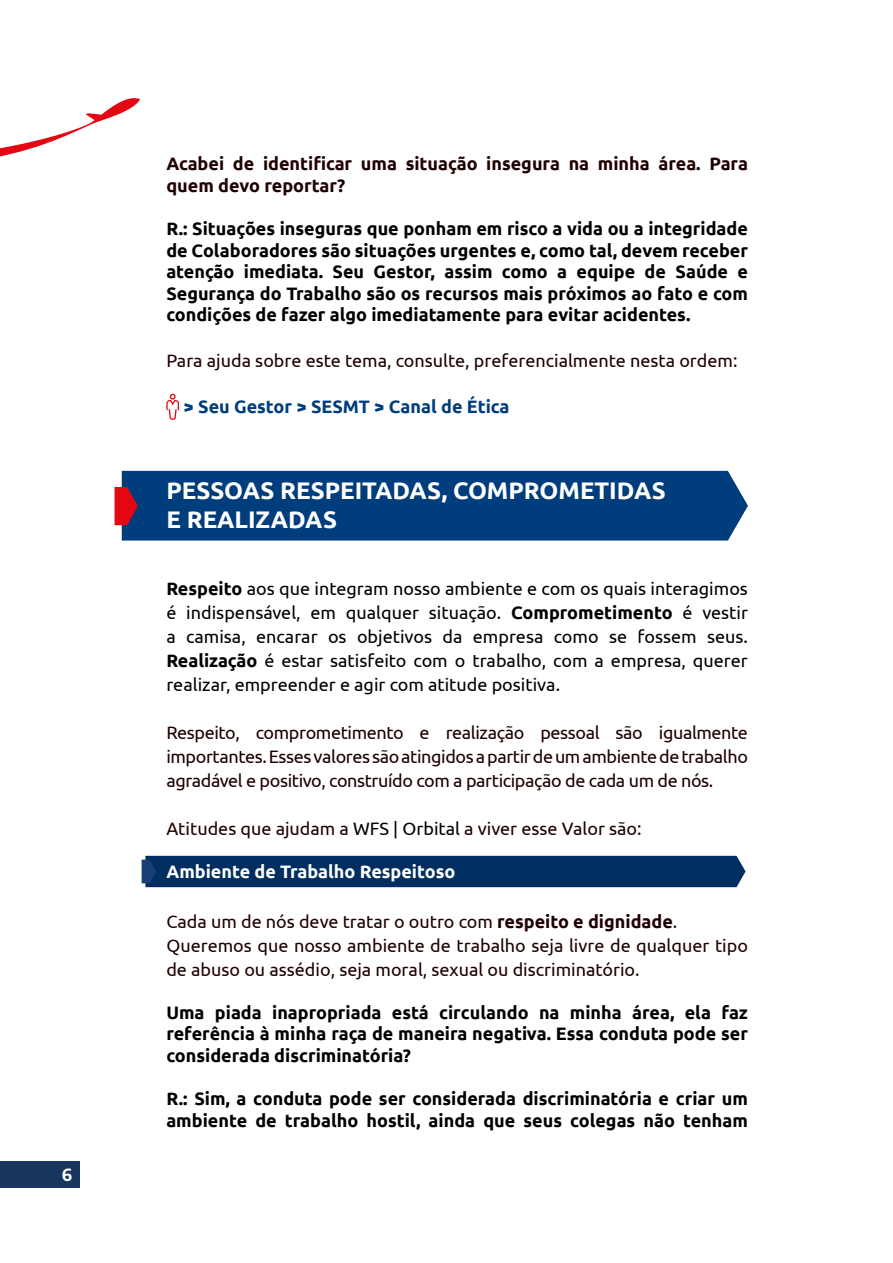
<style>
.page{position:relative;width:893px;height:1263px;background:#fff}
.page>*{position:absolute;margin:0;border:0;box-sizing:border-box;transform-origin:0 0}
.t1{font:700 24px/28.8px "Ubuntu";color:#fff}
.t2{font:700 18px/21.6px "Ubuntu";color:#000;text-align:justify}
.t3{font:18px/24px "Ubuntu";color:#1f0000;text-align:justify}
.t4{font:18px/24px "Ubuntu";color:#000;text-align:justify}
.t5{font:700 18px/21.6px "Ubuntu";color:#1f0000}
.t6{font:700 18px "Ubuntu";color:#003d7c}
.t7{font:700 18px "Ubuntu";color:#fff}
.t8{font:700 16.5px "Encode Sans";color:#fff}
.s1{font-weight:700}
.s2{color:#000}
</style>
<div class="page">
<div style="left:0;top:1161px;width:80px;height:26px;background:#18365e"></div>
<svg style="left:0;top:98px;width:140px;height:59px"></svg>
<div style="left:115px;top:471px;width:633px;height:69px;background:#003d7c"></div>
<div style="left:142px;top:856px;width:604px;height:31px;background:#002e60"></div>
<svg style="left:166px;top:393px;width:14px;height:27px"></svg>
<p class="t8" style="left:62px;top:1162px;width:12px">6</p>
<p class="t5" style="left:166px;top:153px;width:583px">Acabei de identificar uma situação insegura na minha área. Para quem devo reportar?</p>
<p class="t2" style="left:166px;top:218px;width:583px">R.: Situações inseguras que ponham em risco a vida ou a integridade de Colaboradores são situações urgentes e, como tal, devem receber atenção imediata. Seu Gestor, assim como a equipe de Saúde e Segurança do Trabalho são os recursos mais próximos ao fato e com condições de fazer algo imediatamente para evitar acidentes.</p>
<p class="t3" style="left:166px;top:348px;width:573px">Para ajuda sobre este tema, consulte, preferencialmente nesta ordem:</p>
<p class="t6" style="left:184px;top:395px;width:327px">&gt; Seu Gestor &gt; SESMT &gt; Canal de Ética</p>
<h1 class="t1" style="left:166px;top:476px;width:501px">PESSOAS RESPEITADAS, COMPROMETIDAS<br>E REALIZADAS</h1>
<p class="t4" style="left:166px;top:576px;width:583px"><span class="s1">Respeito</span> aos que integram nosso ambiente e com os quais interagimos é indispensável, em qualquer situação. <span class="s1">Comprometimento</span> é vestir a camisa, encarar os objetivos da empresa como se fossem seus.<br><span class="s1">Realização</span> é estar satisfeito com o trabalho, com a empresa, querer realizar, empreender e agir com atitude positiva.</p>
<p class="t3" style="left:166px;top:720px;width:583px">Respeito, comprometimento e realização pessoal são igualmente importantes. Esses valores são atingidos a partir de um ambiente de trabalho agradável e positivo, construído com a participação de cada um de nós.</p>
<p class="t3" style="left:166px;top:816px;width:477px">Atitudes que ajudam a <span class="s2">WFS | Orbital</span> a viver esse Valor são:</p>
<p class="t7" style="left:166px;top:861px;width:290px">Ambiente de Trabalho Respeitoso</p>
<p class="t3" style="left:166px;top:908px;width:583px;text-align:left">Cada um de nós deve tratar o outro com <span class="s1">respeito e dignidade</span>.<br>Queremos que nosso ambiente de trabalho seja livre de qualquer tipo de abuso ou assédio, seja moral, sexual ou discriminatório.</p>
<p class="t2" style="left:166px;top:1001px;width:583px">Uma piada inapropriada está circulando na minha área, ela faz referência à minha raça de maneira negativa. Essa conduta pode ser considerada discriminatória?</p>
<p class="t2" style="left:166px;top:1088px;width:583px">R.: Sim, a conduta pode ser considerada discriminatória e criar um ambiente de trabalho hostil, ainda que seus colegas não tenham</p>
</div>
